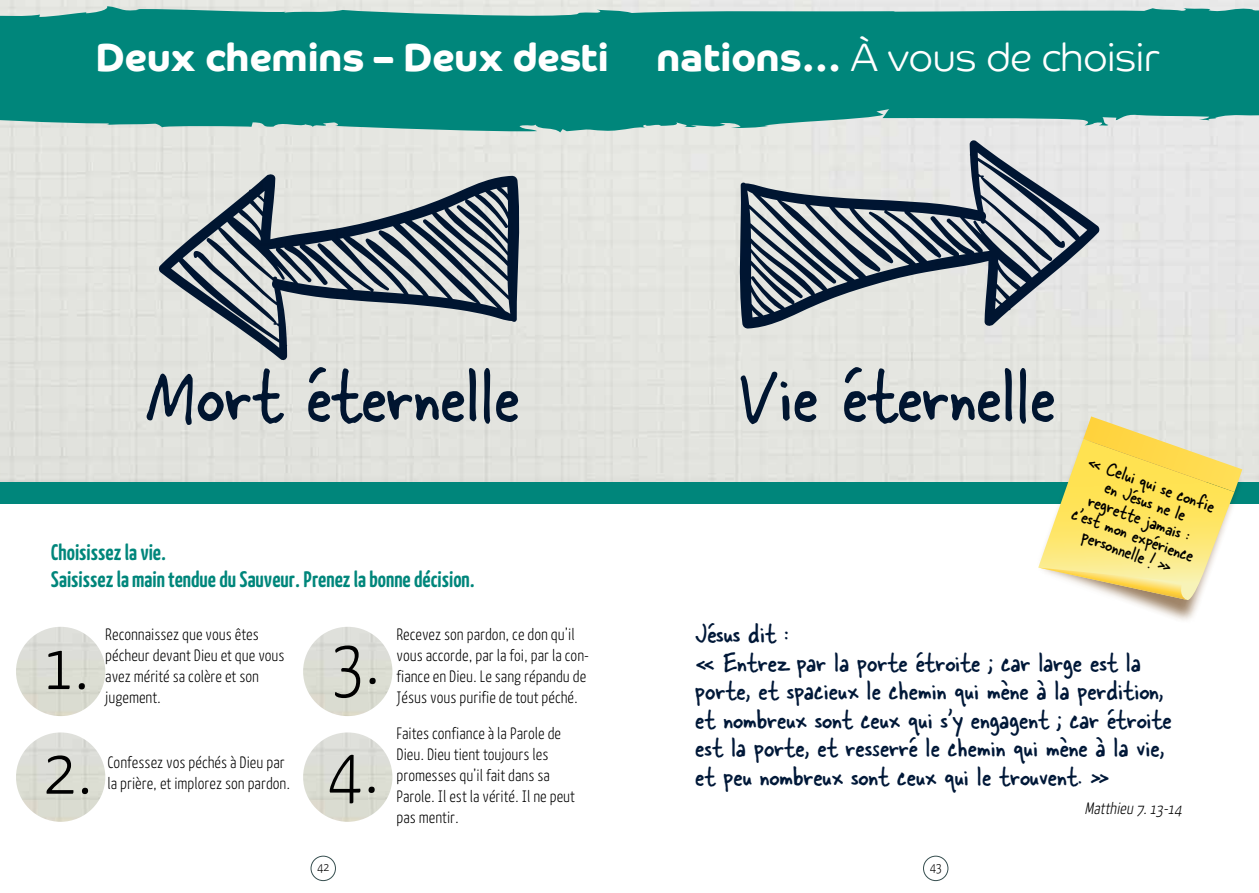
<style>
.page{position:relative;width:1259px;height:893px;background:#fff}
.page>*{position:absolute;margin:0;border:0;box-sizing:border-box;transform-origin:0 0}
.t1{font:82.5px "Skippy Sharp";color:#001838}
.t2{font:300 75px/104.7px "Kava Pro";color:#000}
.t3{font:700 39px "Co Headline";color:#fff}
.t4{font:30px/28.5px "Skippy Sharp";color:#001838}
.t5{font:700 22.5px/27px "Kava Pro";color:#00867b}
.t6{font:21px/18px "Skippy Sharp";color:#000;text-align:center}
.t7{font:300 16.5px/21px "Kava Pro";color:#000}
.t8{font:italic 300 16.5px "Kava Pro";color:#000}
.t9{font:300 13.5px "Kava Pro";color:#000}
.s1{font-weight:300}
</style>
<div class="page">
<img style="left:303px;top:732px;width:89px;height:90px;border-radius:45px">
<img style="left:303px;top:627px;width:89px;height:89px;border-radius:45px">
<img style="left:16px;top:732px;width:89px;height:90px;border-radius:45px">
<img style="left:16px;top:627px;width:89px;height:89px;border-radius:45px">
<div style="left:0;top:480px;width:1259px;height:23px;background:#00867b"></div>
<img style="left:0;top:0;width:1259px;height:482px">
<svg style="left:0;top:5px;width:1259px;height:127px;background:#1c9187"></svg>
<img style="left:997px;top:391px;width:262px;height:229px">
<svg style="left:1038px;top:416px;width:204px;height:189px"></svg>
<svg style="left:737px;top:139px;width:363px;height:190px;background:#a3a9af"></svg>
<svg style="left:158px;top:173px;width:364px;height:188px;background:#a1a7ac"></svg>
<div style="left:311px;top:856px;width:25px;height:25px;border:1px solid #364e4f;border-radius:50%"></div>
<div style="left:923px;top:856px;width:25px;height:25px;border:1px solid #364e4f;border-radius:50%"></div>
<h3 class="t3" style="left:96px;top:35px;width:1065px">Deux chemins – Deux desti nations… <span class="s1">À vous de choisir</span></h3>
<h1 class="t1" style="left:145px;top:336px;width:376px">Mort éternelle</h1>
<h1 class="t1" style="left:739px;top:336px;width:318px">Vie éternelle</h1>
<h3 class="t5" style="left:51px;top:539px;width:425px">Choisissez la vie.<br>Saisissez la main tendue du Sauveur. Prenez la bonne décision.</h3>
<p class="t6" style="left:1092px;top:451px;width:135px;rotate:20deg">« Celui qui se confie en Jésus ne le regrette jamais : c’est mon expérience personnelle ! »</p>
<p class="t7" style="left:105px;top:623px;width:181px">Reconnaissez que vous êtes pécheur devant Dieu et que vous avez mérité sa colère et son jugement.</p>
<p class="t7" style="left:396px;top:623px;width:194px">Recevez son pardon, ce don qu’il vous accorde, par la foi, par la con&shy;fiance en Dieu. Le sang répandu de Jésus vous purifie de tout péché.</p>
<p class="t7" style="left:396px;top:722px;width:180px">Faites confiance à la Parole de<br>Dieu. Dieu tient toujours les promesses qu’il fait dans sa<br>Parole. Il est la vérité. Il ne peut pas mentir.</p>
<h2 class="t2" style="left:43px;top:608px;width:51px">1.<br>2.</h2>
<h2 class="t2" style="left:326px;top:601px;width:56px;line-height:108.9px">3.<br>4.</h2>
<p class="t7" style="left:107px;top:751px;width:184px">Confessez vos péchés à Dieu par la prière, et implorez son pardon.</p>
<p class="t4" style="left:695px;top:618px;width:478px">Jésus dit :<br>« Entrez par la porte étroite ; car large est la porte, et spacieux le chemin qui mène à la perdition, et nombreux sont ceux qui s’y engagent ; car étroite est la porte, et resserré le chemin qui mène à la vie, et peu nombreux sont ceux qui le trouvent. »</p>
<p class="t8" style="left:1084px;top:798px;width:103px">Matthieu 7.13-14</p>
<p class="t9" style="left:317px;top:858px;width:14px">42</p>
<p class="t9" style="left:929px;top:858px;width:13px">43</p>
</div>
